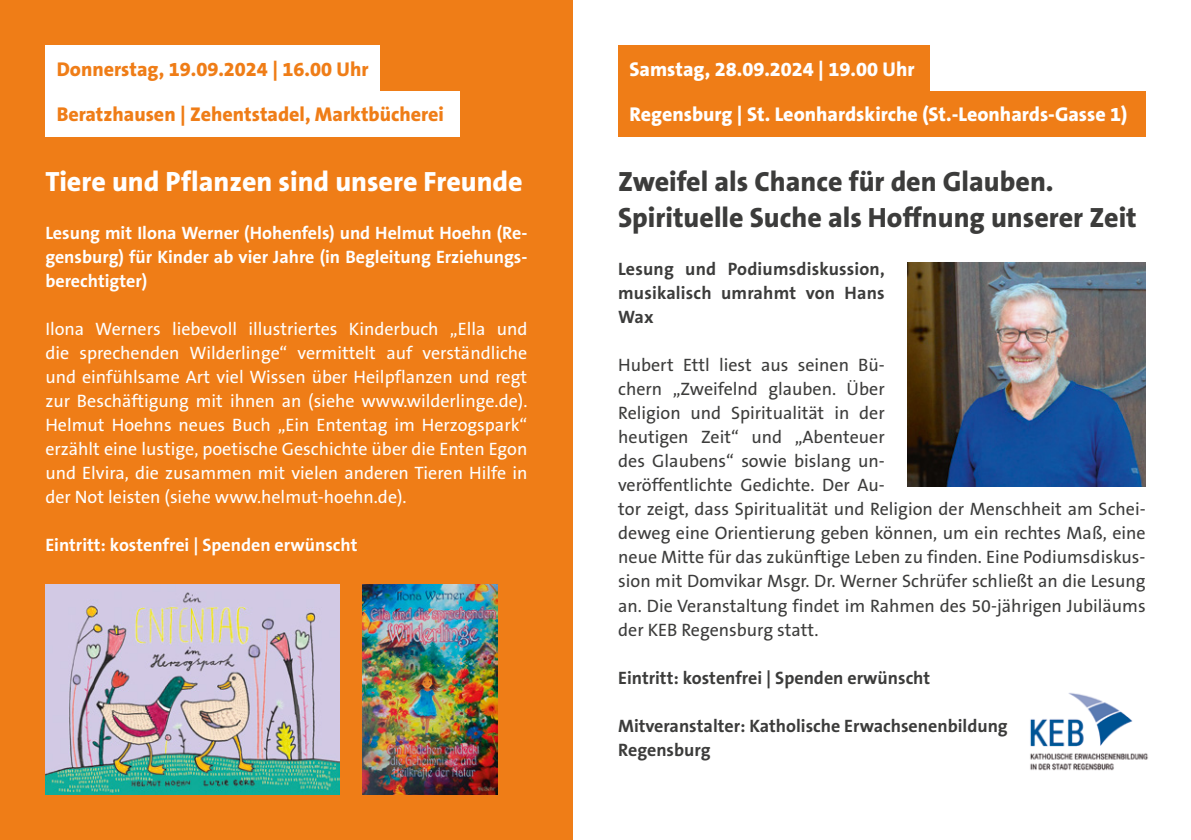
<style>
.page{position:relative;width:1191px;height:840px;background:#fff}
.page>*{position:absolute;margin:0;border:0;box-sizing:border-box;transform-origin:0 0}
.t1{font:800 28px/36px "The Sans B8";color:#3c3c3b}
.t2{font:800 28px "The Sans B8";color:#fff}
.t3{font:800 20px "The Sans B8";color:#fff}
.t4{font:800 20px "The Sans B8";color:#ef7d17}
.t5{font:18px/24px "The Sans B5 Plain";color:#3c3c3b}
.t6{font:18px/24px "The Sans B5 Plain";color:#fff;text-align:justify}
.t7{font:700 18px/24px "The Sans B7";color:#fff;text-align:justify}
.t8{font:700 18px/24px "The Sans B7";color:#3c3c3b;text-align:justify}
</style>
<div class="page">
<hr style="left:1190px;top:0;width:1px;height:839px;background:#ececec">
<div style="left:0;top:0;width:573px;height:839px;background:#ef7d17"></div>
<div style="left:45px;top:45px;width:335px;height:46px;background:#fff"></div>
<div style="left:618px;top:45px;width:312px;height:46px;background:#ef7d17"></div>
<div style="left:45px;top:91px;width:414px;height:45px;background:#fff"></div>
<div style="left:618px;top:91px;width:527px;height:45px;background:#ef7d17"></div>
<img style="left:45px;top:584px;width:295px;height:210px">
<img style="left:363px;top:584px;width:134px;height:210px">
<img style="left:907px;top:262px;width:238px;height:224px">
<img style="left:1030px;top:692px;width:118px;height:79px">
<p class="t4" style="left:57px;top:58px;width:313px">Donnerstag, 19.09.2024 | 16.00 Uhr</p>
<p class="t3" style="left:629px;top:58px;width:286px">Samstag, 28.09.2024 | 19.00 Uhr</p>
<p class="t4" style="left:57px;top:103px;width:389px">Beratzhausen | Zehentstadel, Marktbücherei</p>
<p class="t3" style="left:629px;top:103px;width:499px">Regensburg | St. Leonhardskirche (St.-Leonhards-Gasse 1)</p>
<h1 class="t2" style="left:45px;top:167px;width:479px">Tiere und Pflanzen sind unsere Freunde</h1>
<p class="t7" style="left:45px;top:222px;width:483px">Lesung mit Ilona Werner (Hohenfels) und Helmut Hoehn (Re&shy;gensburg) für Kinder ab vier Jahre (in Begleitung Erziehungs&shy;berechtigter)</p>
<p class="t6" style="left:45px;top:318px;width:483px">Ilona Werners liebevoll illustriertes Kinderbuch „Ella und die sprechenden Wilderlinge“ vermittelt auf verständliche und einfühlsame Art viel Wissen über Heilpflanzen und regt zur Beschäftigung mit ihnen an (siehe www.wilderlinge.de).<br>Helmut Hoehns neues Buch „Ein Ententag im Herzogspark“ erzählt eine lustige, poetische Geschichte über die Enten Egon und Elvira, die zusammen mit vielen anderen Tieren Hilfe in der Not leisten (siehe www.helmut-hoehn.de).</p>
<p class="t7" style="left:45px;top:534px;width:313px">Eintritt: kostenfrei | Spenden erwünscht</p>
<h1 class="t1" style="left:618px;top:165px;width:520px">Zweifel als Chance für den Glauben.<br>Spirituelle Suche als Hoffnung unserer Zeit</h1>
<p class="t8" style="left:618px;top:258px;width:268px">Lesung und Podiumsdiskussion, musikalisch umrahmt von Hans Wax</p>
<p class="t5" style="left:618px;top:354px;width:529px">Hubert Ettl liest aus seinen Bü-<br>chern „Zweifelnd glauben. Über<br>Religion und Spiritualität in der<br>heutigen Zeit“ und „Abenteuer<br>des Glaubens“ sowie bislang un-<br>veröffentlichte Gedichte. Der Au-<br>tor zeigt, dass Spiritualität und Religion der Menschheit am Schei&shy;deweg eine Orientierung geben können, um ein rechtes Maß, eine neue Mitte für das zukünftige Leben zu finden. Eine Podiumsdiskus&shy;sion mit Domvikar Msgr. Dr. Werner Schrüfer schließt an die Lesung an. Die Veranstaltung findet im Rahmen des 50-jährigen Jubiläums der KEB Regensburg statt.</p>
<p class="t8" style="left:618px;top:666px;width:313px">Eintritt: kostenfrei | Spenden erwünscht</p>
<p class="t8" style="left:618px;top:714px;width:391px">Mitveranstalter: Katholische Erwachsenenbildung<br>Regensburg</p>
</div>
